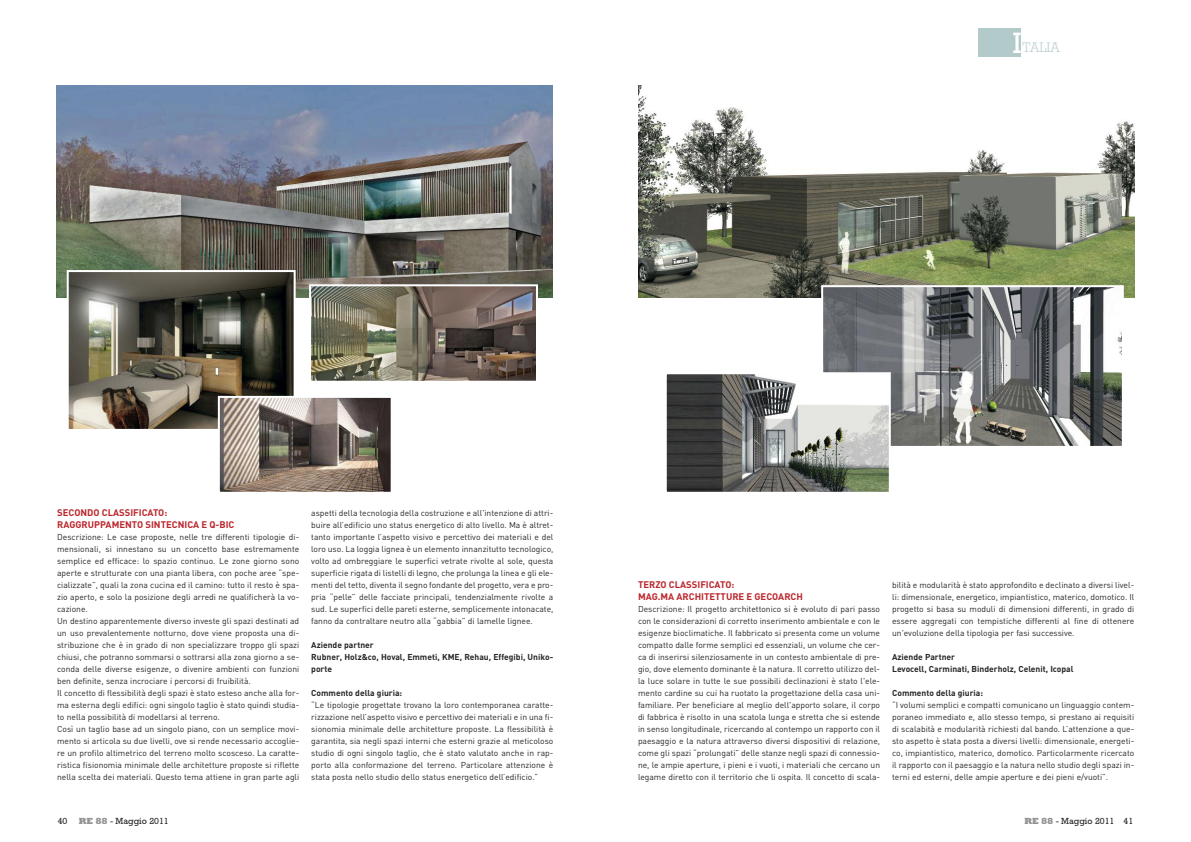
<style>
.page{position:relative;width:1191px;height:842px;background:#fff}
.page>*{position:absolute;margin:0;border:0;box-sizing:border-box;transform-origin:0 0}
.t1{font:300 14px "Rockwell";color:#b3cacb}
.t2{font:700 9.5px/12px "DIN";color:#bb262c}
.t3{font:9px "Rockwell";color:#272627}
.t4{font:8.5px/12px "DIN";color:#272627;text-align:justify}
.t5{font:700 8.5px/12px "DIN";color:#272627}
.s1{font-weight:400;font-size:30px;color:#fff}
.s2{font-weight:800;color:#939393}
</style>
<div class="page">
<div style="left:978px;top:28px;width:42px;height:29px;background:#b3cacb"></div>
<img style="left:57px;top:85px;width:496px;height:212px">
<img style="left:638px;top:85px;width:496px;height:212px">
<img style="left:70px;top:273px;width:223px;height:155px">
<div style="left:67px;top:270px;width:229px;height:161px;border:2px solid #fff"></div>
<img style="left:824px;top:288px;width:296px;height:157px">
<div style="left:821px;top:285px;width:302px;height:163px;border:2px solid #fff"></div>
<img style="left:668px;top:375px;width:219px;height:116px">
<div style="left:665px;top:372px;width:225px;height:122px;border:2px solid #fff"></div>
<img style="left:221px;top:399px;width:169px;height:92px">
<div style="left:218px;top:396px;width:175px;height:98px;border:2px solid #fff"></div>
<img style="left:312px;top:287px;width:223px;height:93px">
<div style="left:309px;top:284px;width:229px;height:99px;border:2px solid #fff"></div>
<h1 class="t1" style="left:1012px;top:43px;width:48px"><span class="s1">I</span>TALIA</h1>
<p class="t2" style="left:57px;top:507px;width:179px">SECONDO CLASSIFICATO:<br>RAGGRUPPAMENTO SINTECNICA E Q-BIC</p>
<p class="t4" style="left:57px;top:531px;width:244px;text-align:left">Descrizione: Le case proposte, nelle tre differenti tipologie di&shy;mensionali, si innestano su un concetto base estremamente semplice ed efficace: lo spazio continuo. Le zone giorno sono aperte e strutturate con una pianta libera, con poche aree “spe&shy;cializzate”, quali la zona cucina ed il camino: tutto il resto è spa&shy;zio aperto, e solo la posizione degli arredi ne qualificherà la vo&shy;cazione.<br>Un destino apparentemente diverso investe gli spazi destinati ad un uso prevalentemente notturno, dove viene proposta una di&shy;stribuzione che è in grado di non specializzare troppo gli spazi chiusi, che potranno sommarsi o sottrarsi alla zona giorno a se&shy;conda delle diverse esigenze, o divenire ambienti con funzioni ben definite, senza incrociare i percorsi di fruibilità.<br>Il concetto di flessibilità degli spazi è stato esteso anche alla for&shy;ma esterna degli edifici: ogni singolo taglio è stato quindi studia&shy;to nella possibilità di modellarsi al terreno.<br>Così un taglio base ad un singolo piano, con un semplice movi&shy;mento si articola su due livelli, ove si rende necessario accoglie&shy;re un profilo altimetrico del terreno molto scosceso. La caratte&shy;ristica fisionomia minimale delle architetture proposte si riflette nella scelta dei materiali. Questo tema attiene in gran parte agli</p>
<p class="t4" style="left:311px;top:507px;width:244px">aspetti della tecnologia della costruzione e all'intenzione di attri&shy;buire all’edificio uno status energetico di alto livello. Ma è altret&shy;tanto importante l’aspetto visivo e percettivo dei materiali e del loro uso. La loggia lignea è un elemento innanzitutto tecnologico, volto ad ombreggiare le superfici vetrate rivolte al sole, questa superficie rigata di listelli di legno, che prolunga la linea e gli ele&shy;menti del tetto, diventa il segno fondante del progetto, vera e pro&shy;pria “pelle” delle facciate principali, tendenzialmente rivolte a sud. Le superfici delle pareti esterne, semplicemente intonacate, fanno da contraltare neutro alla “gabbia” di lamelle lignee.</p>
<p class="t5" style="left:311px;top:639px;width:244px">Aziende partner<br>Rubner, Holz&amp;co, Hoval, Emmeti, KME, Rehau, Effegibi, Uniko&shy;porte</p>
<p class="t5" style="left:311px;top:687px;width:92px">Commento della giuria:</p>
<p class="t4" style="left:311px;top:699px;width:244px">“Le tipologie progettate trovano la loro contemporanea caratte&shy;rizzazione nell’aspetto visivo e percettivo dei materiali e in una fi&shy;sionomia minimale delle architetture proposte. La flessibilità è garantita, sia negli spazi interni che esterni grazie al meticoloso studio di ogni singolo taglio, che è stato valutato anche in rap&shy;porto alla conformazione del terreno. Particolare attenzione è stata posta nello studio dello status energetico dell’edificio.”</p>
<p class="t2" style="left:638px;top:579px;width:166px">TERZO CLASSIFICATO:<br>MAG.MA ARCHITETTURE E GECOARCH</p>
<p class="t4" style="left:638px;top:603px;width:244px">Descrizione: Il progetto architettonico si è evoluto di pari passo con le considerazioni di corretto inserimento ambientale e con le esigenze bioclimatiche. Il fabbricato si presenta come un volume compatto dalle forme semplici ed essenziali, un volume che cer&shy;ca di inserirsi silenziosamente in un contesto ambientale di pre&shy;gio, dove elemento dominante è la natura. Il corretto utilizzo del&shy;la luce solare in tutte le sue possibili declinazioni è stato l'ele&shy;mento cardine su cui ha ruotato la progettazione della casa uni&shy;familiare. Per beneficiare al meglio dell'apporto solare, il corpo di fabbrica è risolto in una scatola lunga e stretta che si estende in senso longitudinale, ricercando al contempo un rapporto con il paesaggio e la natura attraverso diversi dispositivi di relazione, come gli spazi “prolungati” delle stanze negli spazi di connessio&shy;ne, le ampie aperture, i pieni e i vuoti, i materiali che cercano un legame diretto con il territorio che li ospita. Il concetto di scala-</p>
<p class="t4" style="left:892px;top:579px;width:244px">bilità e modularità è stato approfondito e declinato a diversi livel&shy;li: dimensionale, energetico, impiantistico, materico, domotico. Il progetto si basa su moduli di dimensioni differenti, in grado di essere aggregati con tempistiche differenti al fine di ottenere un'evoluzione della tipologia per fasi successive.</p>
<p class="t5" style="left:892px;top:651px;width:183px">Aziende Partner<br>Levocell, Carminati, Binderholz, Celenit, Icopal</p>
<p class="t5" style="left:892px;top:687px;width:92px">Commento della giuria:</p>
<p class="t4" style="left:892px;top:699px;width:244px">“I volumi semplici e compatti comunicano un linguaggio contem&shy;poraneo immediato e, allo stesso tempo, si prestano ai requisiti di scalabità e modularità richiesti dal bando. L’attenzione a que&shy;sto aspetto è stata posta a diversi livelli: dimensionale, energeti&shy;co, impiantistico, materico, domotico. Particolarmente ricercato il rapporto con il paesaggio e la natura nello studio degli spazi in&shy;terni ed esterni, delle ampie aperture e dei pieni e/vuoti”.</p>
<p class="t3" style="left:58px;top:818px;width:113px">40 <span class="s2">RE 88</span> - Maggio 2011</p>
<p class="t3" style="left:1024px;top:818px;width:110px"><span class="s2">RE 88</span> - Maggio 2011 41</p>
</div>
